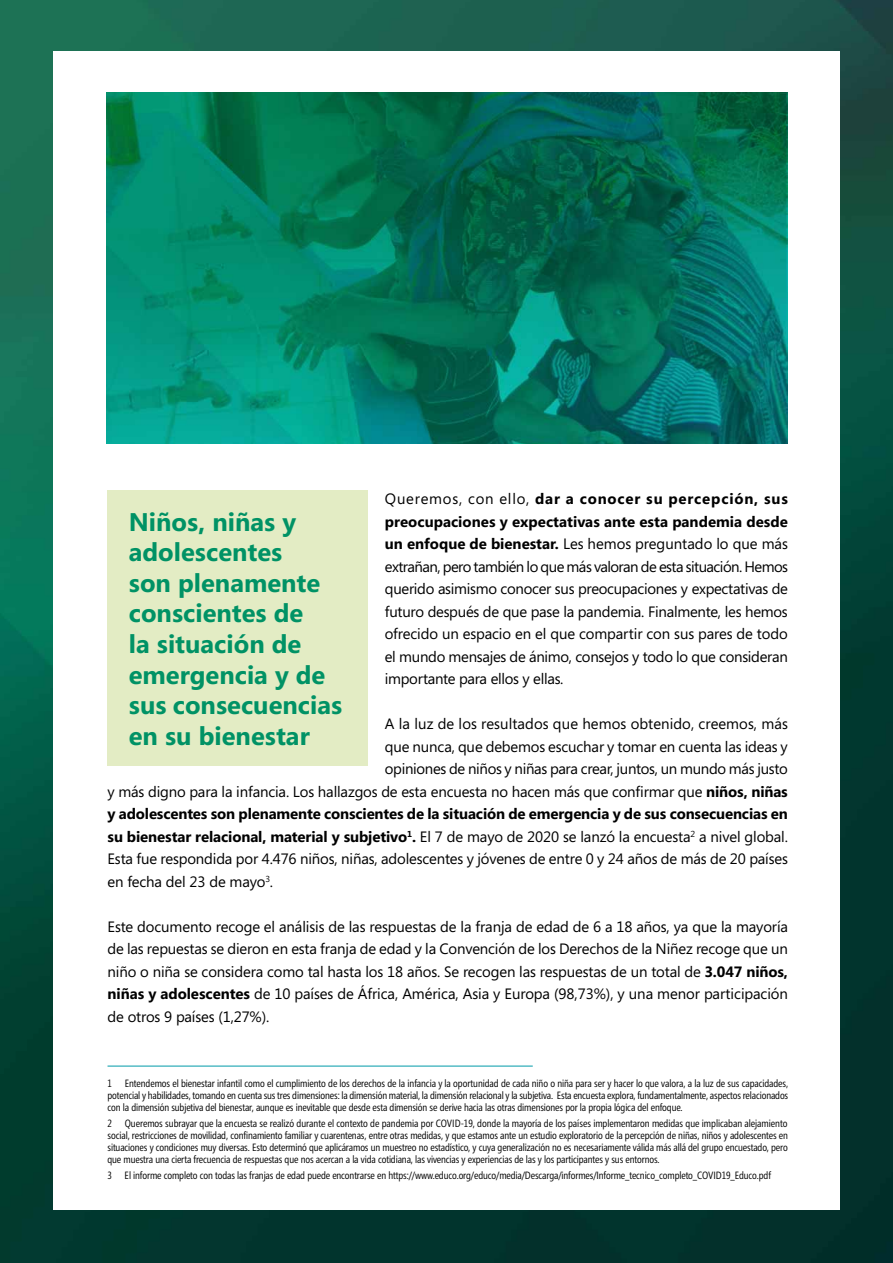
<style>
.page{position:relative;width:893px;height:1263px;background:#fff}
.page>*{position:absolute;margin:0;border:0;box-sizing:border-box;transform-origin:0 0}
.t1{font:700 25.5px/30.6px "Segoe";color:#009265}
.t2{font:15px/22.5px "Segoe";letter-spacing:-.01em;color:#000;text-align:justify}
.t3{font:700 15px "Segoe";letter-spacing:-.01em;color:#000}
.t4{font:10.5px/12px "Segoe Condensed";letter-spacing:-.01em;color:#000;text-align:justify}
.s1{font-weight:700}
</style>
<div class="page">
<img style="left:0;top:0;width:893px;height:1263px">
<div style="left:53px;top:51px;width:787px;height:1159px;background:#fff"></div>
<hr style="left:108px;top:1066px;width:425px;height:1px;background:#009aa8">
<img style="left:106px;top:92px;width:682px;height:352px">
<div style="left:108px;top:490px;width:260px;height:276px;background:#e3ecc4"></div>
<p class="t2" style="left:385px;top:487px;width:405px">Queremos, con ello, <span class="s1">dar a conocer su percepción, sus preocupaciones y expectativas ante esta pandemia desde un enfoque de bienestar.</span> Les hemos preguntado lo que más extrañan, pero también lo que más valoran de esta situación. Hemos querido asimismo conocer sus preocupaciones y expectativas de futuro después de que pase la pandemia. Finalmente, les hemos ofrecido un espacio en el que compartir con sus pares de todo el mundo mensajes de ánimo, consejos y todo lo que consideran importante para ellos y ellas.</p>
<p class="t2" style="left:385px;top:712px;width:405px">A la luz de los resultados que hemos obtenido, creemos, más</p>
<p class="t2" style="left:385px;top:735px;width:404px">que nunca, que debemos escuchar y tomar en cuenta las ideas y</p>
<p class="t2" style="left:385px;top:757px;width:404px">opiniones de niños y niñas para crear, juntos, un mundo más justo</p>
<p class="t2" style="left:108px;top:780px;width:682px">y más digno para la infancia. Los hallazgos de esta encuesta no hacen más que confirmar que <span class="s1">niños, niñas</span></p>
<p class="t3" style="left:108px;top:803px;width:682px">y adolescentes son plenamente conscientes de la situación de emergencia y de sus consecuencias en</p>
<p class="t2" style="left:108px;top:825px;width:682px"><span class="s1">su bienestar relacional, material y subjetivo</span><sup>1</sup><span class="s1">.</span> El 7 de mayo de 2020 se lanzó la encuesta<sup>2</sup> a nivel global.</p>
<p class="t2" style="left:108px;top:847px;width:682px">Esta fue respondida por 4.476 niños, niñas, adolescentes y jóvenes de entre 0 y 24 años de más de 20 países</p>
<p class="t2" style="left:108px;top:870px;width:167px">en fecha del 23 de mayo<sup>3</sup>.</p>
<p class="t2" style="left:108px;top:915px;width:682px">Este documento recoge el análisis de las respuestas de la franja de edad de 6 a 18 años, ya que la mayoría de las repuestas se dieron en esta franja de edad y la Convención de los Derechos de la Niñez recoge que un niño o niña se considera como tal hasta los 18 años. Se recogen las respuestas de un total de <span class="s1">3.047 niños, niñas y adolescentes</span> de 10 países de África, América, Asia y Europa (98,73%), y una menor participación de otros 9 países (1,27%).</p>
<h1 class="t1" style="left:129px;top:505px;width:215px">Niños, niñas y adolescentes<br>son plenamente conscientes de<br>la situación de emergencia y de sus consecuencias en su bienestar</h1>
<p class="t4" style="left:108px;top:1077px;width:682px">1 Entendemos el bienestar infantil como el cumplimiento de los derechos de la infancia y la oportunidad de cada niño o niña para ser y hacer lo que valora, a la luz de sus capacidades, potencial y habilidades, tomando en cuenta sus tres dimensiones: la dimensión material, la dimensión relacional y la subjetiva. Esta encuesta explora, fundamentalmente, aspectos relacionados con la dimensión subjetiva del bienestar, aunque es inevitable que desde esta dimensión se derive hacia las otras dimensiones por la propia lógica del enfoque.</p>
<p class="t4" style="left:108px;top:1117px;width:682px">2 Queremos subrayar que la encuesta se realizó durante el contexto de pandemia por COVID-19, donde la mayoría de los países implementaron medidas que implicaban alejamiento social, restricciones de movilidad, confinamiento familiar y cuarentenas, entre otras medidas, y que estamos ante un estudio exploratorio de la percepción de niñas, niños y adolescentes en situaciones y condiciones muy diversas. Esto determinó que aplicáramos un muestreo no estadístico, y cuya generalización no es necesariamente válida más allá del grupo encuestado, pero que muestra una cierta frecuencia de respuestas que nos acercan a la vida cotidiana, las vivencias y experiencias de las y los participantes y sus entornos.</p>
<p class="t4" style="left:108px;top:1169px;width:665px">3 El informe completo con todas las franjas de edad puede encontrarse en https://www.educo.org/educo/media/Descarga/informes/Informe_tecnico_completo_COVID19_Educo.pdf</p>
</div>
